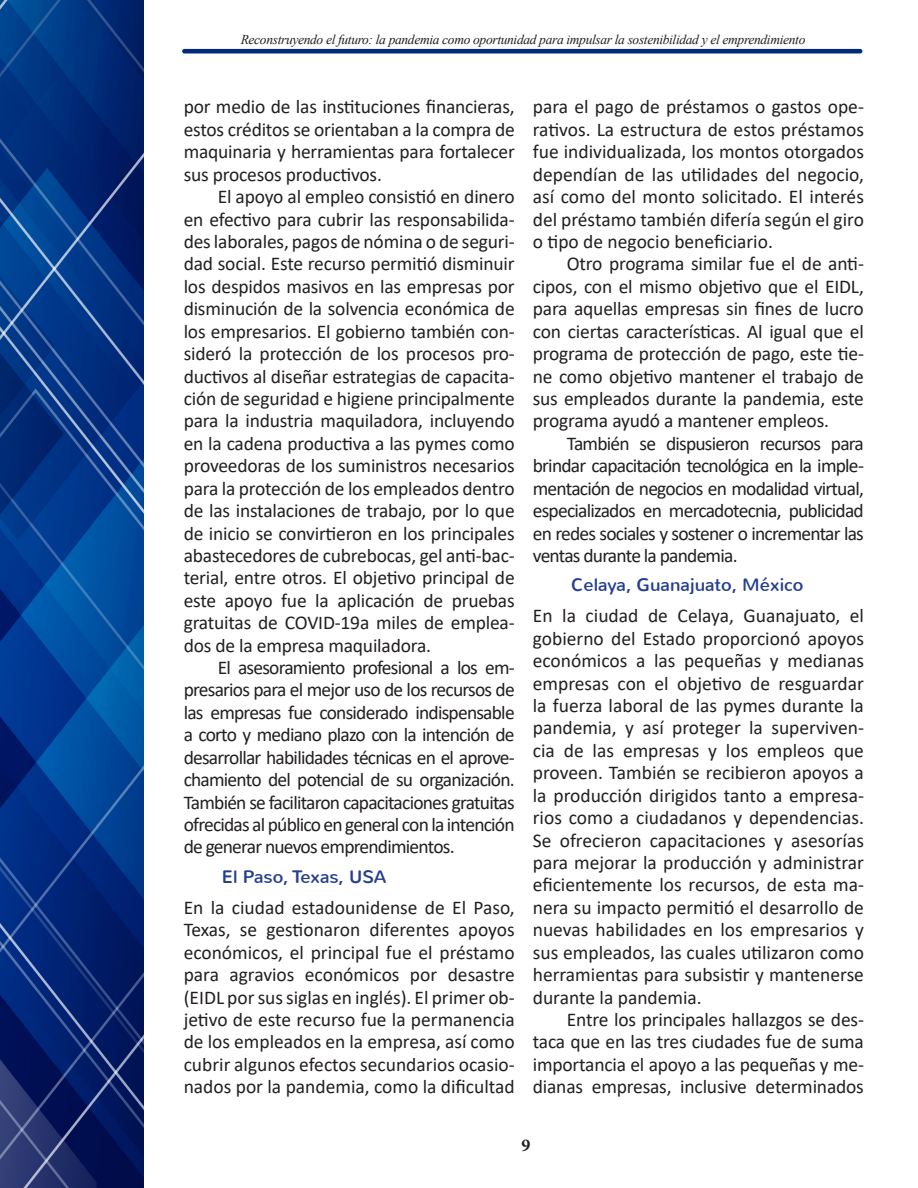
<style>
.page{position:relative;width:918px;height:1188px;background:#fff}
.page>*{position:absolute;margin:0;border:0;box-sizing:border-box;transform-origin:0 0}
.t1{font:19.5px/22.5px "Calibri";letter-spacing:-.01em;color:#231f20;text-align:justify}
.Nivel-3{font:18px "Nunito";color:#253f8e}
.t2{font:700 18px "Minion Pro";color:#231f20}
.Cintillo{font:italic 13.5px "Times New Roman";letter-spacing:-.025em;color:#231f20}
</style>
<div class="page">
<img style="left:0;top:0;width:143px;height:1188px">
<hr style="left:182px;top:49px;width:680px;height:4px;background:#002b7a;border-radius:2px">
<p class="Cintillo" style="left:241px;top:30px;width:566px">Reconstruyendo el futuro: la pandemia como oportunidad para impulsar la sostenibilidad y el emprendimiento</p>
<p class="t1" style="left:184px;top:95px;width:333px">por medio de las instituciones financieras, estos créditos se orientaban a la compra de maquinaria y herramientas para fortalecer sus procesos productivos.</p>
<p class="t1" style="left:184px;top:185px;width:333px;text-indent:34px">El apoyo al empleo consistió en dinero en efectivo para cubrir las responsabilida&shy;des laborales, pagos de nómina o de seguri&shy;dad social. Este recurso permitió disminuir los despidos masivos en las empresas por disminución de la solvencia económica de los empresarios. El gobierno también con&shy;sideró la protección de los procesos pro&shy;ductivos al diseñar estrategias de capacita&shy;ción de seguridad e higiene principalmente para la industria maquiladora, incluyendo en la cadena productiva a las pymes como proveedoras de los suministros necesarios para la protección de los empleados dentro de las instalaciones de trabajo, por lo que de inicio se convirtieron en los principales abastecedores de cubrebocas, gel anti-bac&shy;terial, entre otros. El objetivo principal de este apoyo fue la aplicación de pruebas gratuitas de COVID-19a miles de emplea&shy;dos de la empresa maquiladora.</p>
<p class="t1" style="left:184px;top:656px;width:333px;text-indent:34px">El asesoramiento profesional a los em&shy;presarios para el mejor uso de los recursos de las empresas fue considerado indispensable a corto y mediano plazo con la intención de desarrollar habilidades técnicas en el aprove&shy;chamiento del potencial de su organización.<br>También se facilitaron capacitaciones gratuitas ofrecidas al público en general con la intención de generar nuevos emprendimientos.</p>
<p class="Nivel-3" style="left:222px;top:865px;width:166px">El Paso, Texas, USA</p>
<p class="t1" style="left:184px;top:896px;width:333px">En la ciudad estadounidense de El Paso, Texas, se gestionaron diferentes apoyos económicos, el principal fue el préstamo para agravios económicos por desastre (EIDL por sus siglas en inglés). El primer ob&shy;jetivo de este recurso fue la permanencia de los empleados en la empresa, así como cubrir algunos efectos secundarios ocasio&shy;nados por la pandemia, como la dificultad</p>
<p class="t1" style="left:533px;top:95px;width:333px">para el pago de préstamos o gastos ope&shy;rativos. La estructura de estos préstamos fue individualizada, los montos otorgados dependían de las utilidades del negocio, así como del monto solicitado. El interés del préstamo también difería según el giro o tipo de negocio beneficiario.</p>
<p class="t1" style="left:533px;top:252px;width:333px;text-indent:34px">Otro programa similar fue el de anti&shy;cipos, con el mismo objetivo que el EIDL, para aquellas empresas sin fines de lucro con ciertas características. Al igual que el programa de protección de pago, este tie&shy;ne como objetivo mantener el trabajo de sus empleados durante la pandemia, este programa ayudó a mantener empleos.</p>
<p class="t1" style="left:533px;top:432px;width:333px;text-indent:34px">También se dispusieron recursos para brindar capacitación tecnológica en la imple&shy;mentación de negocios en modalidad virtual, especializados en mercadotecnia, publicidad en redes sociales y sostener o incrementar las ventas durante la pandemia.</p>
<p class="Nivel-3" style="left:571px;top:574px;width:234px">Celaya, Guanajuato, México</p>
<p class="t1" style="left:533px;top:604px;width:333px">En la ciudad de Celaya, Guanajuato, el gobierno del Estado proporcionó apoyos económicos a las pequeñas y medianas empresas con el objetivo de resguardar la fuerza laboral de las pymes durante la pandemia, y así proteger la superviven&shy;cia de las empresas y los empleos que proveen. También se recibieron apoyos a la producción dirigidos tanto a empresa&shy;rios como a ciudadanos y dependencias.<br>Se ofrecieron capacitaciones y asesorías para mejorar la producción y administrar eficientemente los recursos, de esta ma&shy;nera su impacto permitió el desarrollo de nuevas habilidades en los empresarios y sus empleados, las cuales utilizaron como herramientas para subsistir y mantenerse durante la pandemia.</p>
<p class="t1" style="left:533px;top:1008px;width:333px;text-indent:34px">Entre los principales hallazgos se des&shy;taca que en las tres ciudades fue de suma importancia el apoyo a las pequeñas y me&shy;dianas empresas, inclusive determinados</p>
<p class="t2" style="left:521px;top:1133px;width:10px">9</p>
</div>
